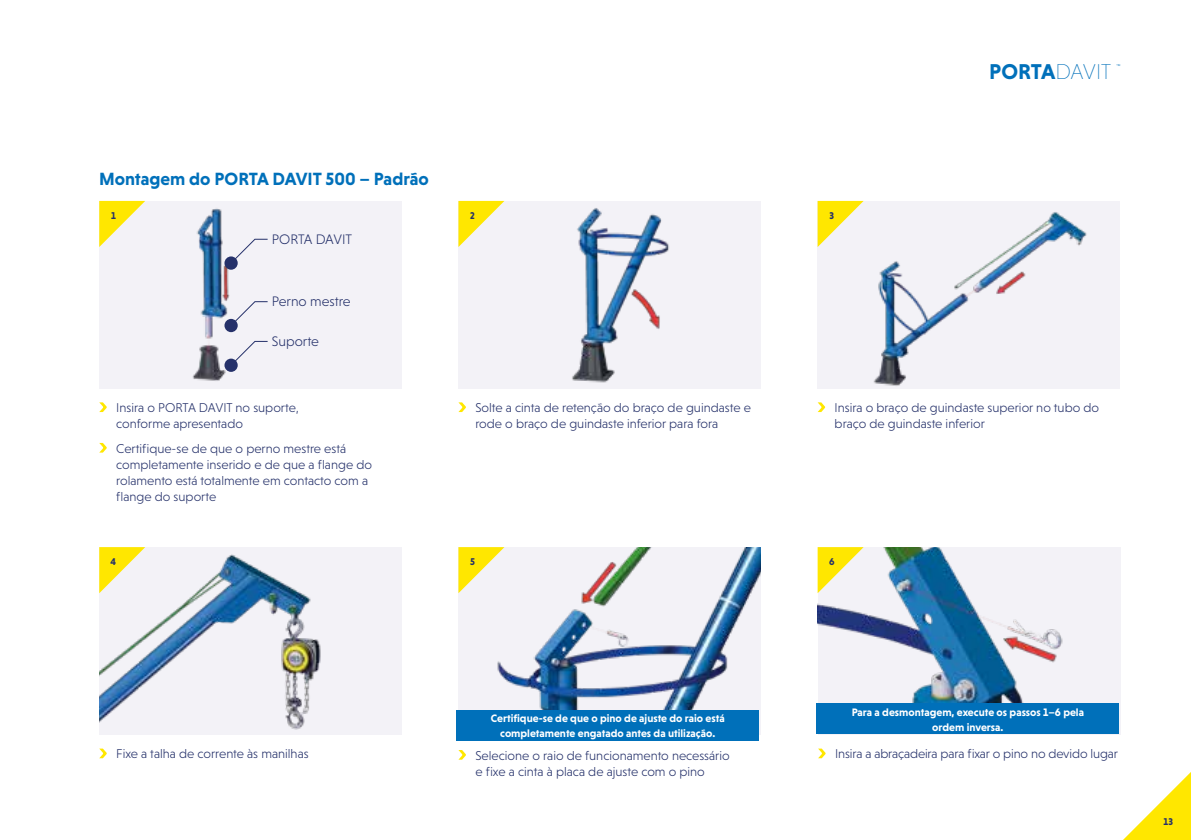
<style>
.page{position:relative;width:1191px;height:840px;background:#fff}
.page>*{position:absolute;margin:0;border:0;box-sizing:border-box;transform-origin:0 0}
.t1{font:700 21.8px "Niveau Grotesk";letter-spacing:-.005em;color:#0070ba}
.t2{font:700 18px "Niveau Grotesk";color:#0070ba}
.t3{font:300 14px "Niveau Grotesk";color:#25316a}
.t4{font:300 13px/16px "Niveau Grotesk";color:#25316a}
.t5{font:700 11px/15px "Niveau Grotesk";color:#fff;text-align:center}
.t6{font:700 10px "Niveau Grotesk";color:#25316a}
.s1{font-weight:200}
</style>
<div class="page">
<svg style="left:99px;top:748px;width:8px;height:9px"></svg>
<svg style="left:99px;top:402px;width:8px;height:10px"></svg>
<svg style="left:99px;top:442px;width:8px;height:10px"></svg>
<svg style="left:458px;top:750px;width:8px;height:9px"></svg>
<svg style="left:458px;top:402px;width:8px;height:10px"></svg>
<svg style="left:817px;top:402px;width:8px;height:10px"></svg>
<img style="left:99px;top:547px;width:303px;height:186px">
<div style="left:458px;top:547px;width:303px;height:186px;background:#f3f2f7"></div>
<img style="left:497px;top:547px;width:264px;height:163px">
<div style="left:458px;top:201px;width:303px;height:187px;background:#f3f2f7"></div>
<img style="left:504px;top:201px;width:165px;height:182px">
<div style="left:817px;top:201px;width:303px;height:187px;background:#f3f2f7"></div>
<img style="left:863px;top:201px;width:224px;height:185px">
<div style="left:99px;top:201px;width:303px;height:187px;background:#f3f2f7"></div>
<img style="left:192px;top:208px;width:46px;height:173px">
<div style="left:224px;top:256px;width:14px;height:13px;background:#25316a;border-radius:50%"></div>
<svg style="left:230px;top:238px;width:38px;height:26px"></svg>
<div style="left:224px;top:319px;width:14px;height:13px;background:#25316a;border-radius:50%"></div>
<svg style="left:230px;top:300px;width:38px;height:27px"></svg>
<div style="left:224px;top:358px;width:14px;height:13px;background:#25316a;border-radius:50%"></div>
<svg style="left:230px;top:340px;width:38px;height:26px"></svg>
<img style="left:818px;top:547px;width:298px;height:156px">
<svg style="left:818px;top:748px;width:7px;height:9px"></svg>
<svg style="left:1124px;top:772px;width:67px;height:67px"></svg>
<div style="left:816px;top:703px;width:303px;height:30px;background:#0070ba"></div>
<div style="left:456px;top:710px;width:303px;height:30px;background:#0070ba"></div>
<svg style="left:99px;top:547px;width:46px;height:46px"></svg>
<svg style="left:458px;top:547px;width:46px;height:46px"></svg>
<svg style="left:817px;top:547px;width:46px;height:46px"></svg>
<svg style="left:458px;top:201px;width:46px;height:46px"></svg>
<svg style="left:817px;top:201px;width:46px;height:46px"></svg>
<svg style="left:99px;top:201px;width:46px;height:46px"></svg>
<h2 class="t2" style="left:99px;top:168px;width:331px">Montagem do PORTA DAVIT 500 – Padrão</h2>
<p class="t6" style="left:111px;top:209px;width:6px">1</p>
<p class="t6" style="left:470px;top:209px;width:6px">2</p>
<p class="t6" style="left:829px;top:209px;width:6px">3</p>
<p class="t3" style="left:272px;top:231px;width:82px">PORTA DAVIT</p>
<p class="t3" style="left:272px;top:293px;width:80px">Perno mestre</p>
<p class="t3" style="left:272px;top:333px;width:49px">Suporte</p>
<h1 class="t1" style="left:989px;top:59px;width:123px">PORTA<span class="s1">DAVIT</span></h1>
<p class="t4" style="left:116px;top:399px;width:184px">Insira o PORTA DAVIT no suporte, conforme apresentado</p>
<p class="t4" style="left:116px;top:440px;width:257px">Certifique-se de que o perno mestre está completamente inserido e de que a flange do rolamento está totalmente em contacto com a flange do suporte</p>
<p class="t4" style="left:475px;top:399px;width:277px">Solte a cinta de retenção do braço de guindaste e rode o braço de guindaste inferior para fora</p>
<p class="t4" style="left:834px;top:399px;width:266px">Insira o braço de guindaste superior no tubo do braço de guindaste inferior</p>
<p class="t6" style="left:111px;top:555px;width:7px">4</p>
<p class="t6" style="left:470px;top:555px;width:6px">5</p>
<p class="t6" style="left:829px;top:555px;width:7px">6</p>
<p class="t4" style="left:116px;top:745px;width:194px">Fixe a talha de corrente às manilhas</p>
<p class="t5" style="left:491px;top:709px;width:235px">Certifique-se de que o pino de ajuste do raio está completamente engatado antes da utilização.</p>
<p class="t4" style="left:475px;top:746px;width:256px">Selecione o raio de funcionamento necessário e fixe a cinta à placa de ajuste com o pino</p>
<p class="t5" style="left:851px;top:704px;width:234px">Para a desmontagem, execute os passos 1–6 pela ordem inversa.</p>
<p class="t4" style="left:835px;top:745px;width:284px">Insira a abraçadeira para fixar o pino no devido lugar</p>
<p class="t6" style="left:1163px;top:815px;width:11px">13</p>
</div>
